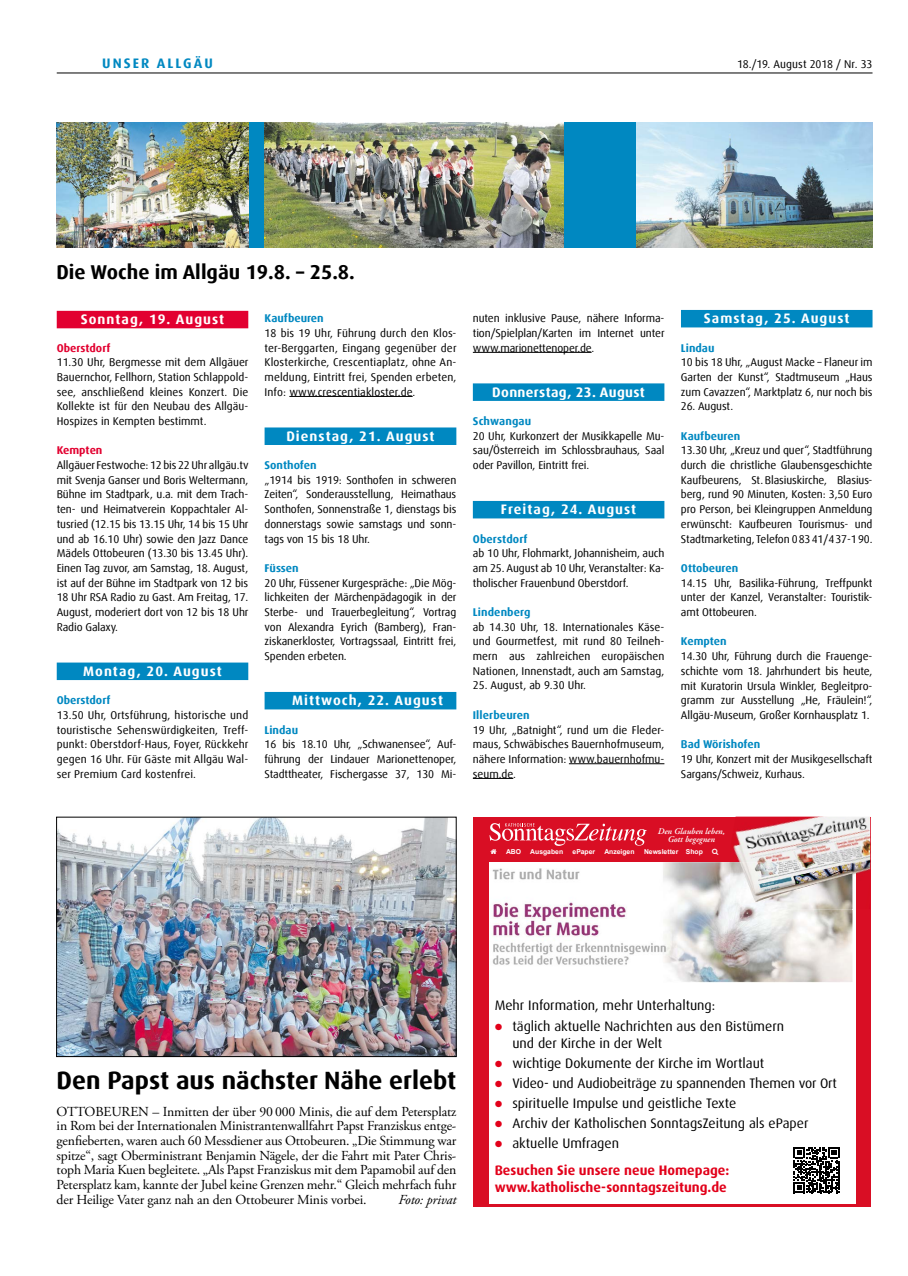
<style>
.page{position:relative;width:908px;height:1276px;background:#fff}
.page>*{position:absolute;margin:0;border:0;box-sizing:border-box;transform-origin:0 0}
.t1{font:700 25px "Dax Offc Pro";color:#000}
.t2{font:700 20px "Dax Offc Pro";color:#000}
.t3{font:13.75px/14.6px "Adobe Garamond Pro";letter-spacing:-.01em;color:#000;text-align:justify}
.t4{font:13.75px/20px "Dax";color:#000}
.t5{font:700 13.75px "Dax Offc Pro";letter-spacing:.075em;color:#fff}
.t6{font:700 13.75px/16.5px "Dax";color:#e2001a}
.t7{font:700 13.75px "Dax Offc Pro";letter-spacing:.025em;color:#fff}
.t8{font:700 13.75px "Dax Offc Pro";letter-spacing:.15em;color:#0088c1}
.t9{font:italic 13.75px "Adobe Garamond Pro";letter-spacing:-.01em;color:#000}
.t10{font:11.25px/14.8px "Dax Offc Pro";letter-spacing:-.01em;color:#000;text-align:justify}
.t11{font:700 11.25px "Dax Offc Pro";color:#0088c1}
.t12{font:700 11.25px "Dax Offc Pro";color:#e20030}
.t13{font:italic 600 8.62px/7.6px "Adobe Garamond Pro";color:#fff;text-align:center}
.t14{font:700 6.75px "Arial";color:#fff}
</style>
<div class="page">
<hr style="left:57px;top:73px;width:815px;height:1px;background:#000">
<div style="left:57px;top:311px;width:191px;height:17px;background:#e20030"></div>
<div style="left:57px;top:662px;width:191px;height:18px;background:#0088c1"></div>
<hr style="left:289px;top:396px;width:123px;height:1px;background:#000">
<div style="left:264px;top:427px;width:192px;height:18px;background:#0088c1"></div>
<div style="left:264px;top:692px;width:192px;height:17px;background:#0088c1"></div>
<hr style="left:472px;top:352px;width:119px;height:1px;background:#000">
<div style="left:472px;top:383px;width:192px;height:18px;background:#0088c1"></div>
<div style="left:472px;top:501px;width:192px;height:17px;background:#0088c1"></div>
<hr style="left:568px;top:763px;width:96px;height:1px;background:#000">
<hr style="left:472px;top:778px;width:41px;height:1px;background:#000">
<div style="left:680px;top:310px;width:192px;height:17px;background:#0088c1"></div>
<div style="left:58px;top:122px;width:813px;height:125px;background:#0088c1"></div>
<img style="left:57px;top:122px;width:191px;height:125px">
<img style="left:265px;top:122px;width:297px;height:125px">
<img style="left:636px;top:122px;width:236px;height:125px">
<div style="left:472px;top:816px;width:397px;height:390px;background:#d90e24"></div>
<div style="left:488px;top:862px;width:366px;height:341px;background:#fff"></div>
<img style="left:492px;top:862px;width:360px;height:121px">
<svg style="left:793px;top:1147px;width:46px;height:46px"></svg>
<img style="left:729px;top:816px;width:140px;height:93px">
<img style="left:729px;top:862px;width:125px;height:47px">
<img style="left:58px;top:819px;width:396px;height:235px">
<svg style="left:489px;top:823px;width:157px;height:23px"></svg>
<p class="t8" style="left:102px;top:54px;width:112px">UNSER ALLGÄU</p>
<p class="t10" style="left:737px;top:56px;width:137px">18./19. August 2018 / Nr. 33</p>
<h2 class="t2" style="left:56px;top:259px;width:300px">Die Woche im Allgäu 19.8. – 25.8.</h2>
<p class="t5" style="left:81px;top:311px;width:145px">Sonntag, 19. August</p>
<p class="t12" style="left:57px;top:340px;width:55px">Oberstdorf</p>
<p class="t10" style="left:57px;top:355px;width:193px">11.30 Uhr, Bergmesse mit dem Allgäuer Bauernchor, Fellhorn, Station Schlappold&shy;see, anschließend kleines Konzert. Die Kollekte ist für den Neubau des Allgäu-Hospizes in Kempten bestimmt.</p>
<p class="t12" style="left:57px;top:443px;width:47px">Kempten</p>
<p class="t10" style="left:57px;top:458px;width:193px">Allgäuer Festwoche: 12 bis 22 Uhr allgäu.tv mit Svenja Ganser und Boris Weltermann, Bühne im Stadtpark, u.a. mit dem Trach&shy;ten- und Heimatverein Koppachtaler Al&shy;tusried (12.15 bis 13.15 Uhr, 14 bis 15 Uhr und ab 16.10 Uhr) sowie den Jazz Dance Mädels Ottobeuren (13.30 bis 13.45 Uhr).<br>Einen Tag zuvor, am Samstag, 18. August, ist auf der Bühne im Stadtpark von 12 bis 18 Uhr RSA Radio zu Gast. Am Freitag, 17.<br>August, moderiert dort von 12 bis 18 Uhr Radio Galaxy.</p>
<p class="t5" style="left:83px;top:662px;width:140px">Montag, 20. August</p>
<p class="t11" style="left:57px;top:693px;width:55px">Oberstdorf</p>
<p class="t10" style="left:57px;top:707px;width:193px">13.50 Uhr, Ortsführung, historische und touristische Sehenswürdigkeiten, Treff&shy;punkt: Oberstdorf-Haus, Foyer, Rückkehr gegen 16 Uhr. Für Gäste mit Allgäu Wal&shy;ser Premium Card kostenfrei.</p>
<p class="t11" style="left:264px;top:311px;width:61px">Kaufbeuren</p>
<p class="t10" style="left:264px;top:326px;width:193px">18 bis 19 Uhr, Führung durch den Klos&shy;ter-Berggarten, Eingang gegenüber der Klosterkirche, Crescentiaplatz, ohne An&shy;meldung, Eintritt frei, Spenden erbeten, Info: www.crescentiakloster.de.</p>
<p class="t5" style="left:286px;top:427px;width:150px">Dienstag, 21. August</p>
<p class="t11" style="left:264px;top:458px;width:54px">Sonthofen</p>
<p class="t10" style="left:264px;top:472px;width:193px">„1914 bis 1919: Sonthofen in schweren Zeiten“, Sonderausstellung, Heimathaus Sonthofen, Sonnenstraße 1, dienstags bis donnerstags sowie samstags und sonn&shy;tags von 15 bis 18 Uhr.</p>
<p class="t11" style="left:264px;top:561px;width:36px">Füssen</p>
<p class="t10" style="left:264px;top:575px;width:193px">20 Uhr, Füssener Kurgespräche: „Die Mög&shy;lichkeiten der Märchenpädagogik in der Sterbe- und Trauerbegleitung“, Vortrag von Alexandra Eyrich (Bamberg), Fran&shy;ziskanerkloster, Vortragssaal, Eintritt frei, Spenden erbeten.</p>
<p class="t5" style="left:292px;top:691px;width:152px">Mittwoch, 22. August</p>
<p class="t11" style="left:264px;top:722px;width:35px">Lindau</p>
<p class="t10" style="left:264px;top:737px;width:193px">16 bis 18.10 Uhr, „Schwanensee“, Auf&shy;führung der Lindauer Marionettenoper, Stadttheater, Fischergasse 37, 130 Mi-</p>
<p class="t10" style="left:472px;top:311px;width:193px">nuten inklusive Pause, nähere Informa&shy;tion/Spielplan/Karten im Internet unter www.marionettenoper.de.</p>
<p class="t7" style="left:492px;top:383px;width:154px">Donnerstag, 23. August</p>
<p class="t11" style="left:472px;top:414px;width:60px">Schwangau</p>
<p class="t10" style="left:472px;top:428px;width:193px">20 Uhr, Kurkonzert der Musikkapelle Mu&shy;sau/Österreich im Schlossbrauhaus, Saal oder Pavillon, Eintritt frei.</p>
<p class="t5" style="left:500px;top:501px;width:137px">Freitag, 24. August</p>
<p class="t11" style="left:472px;top:531px;width:56px">Oberstdorf</p>
<p class="t10" style="left:472px;top:546px;width:193px">ab 10 Uhr, Flohmarkt, Johannisheim, auch am 25. August ab 10 Uhr, Veranstalter: Ka&shy;tholischer Frauenbund Oberstdorf.</p>
<p class="t11" style="left:472px;top:605px;width:59px">Lindenberg</p>
<p class="t10" style="left:472px;top:619px;width:193px">ab 14.30 Uhr, 18. Internationales Käse&shy;und Gourmetfest, mit rund 80 Teilneh&shy;mern aus zahlreichen europäischen Nationen, Innenstadt, auch am Samstag,</p>
<p class="t10" style="left:472px;top:678px;width:114px">25. August, ab 9.30 Uhr.</p>
<p class="t11" style="left:472px;top:707px;width:58px">Illerbeuren</p>
<p class="t10" style="left:472px;top:722px;width:193px">19 Uhr, „Batnight“, rund um die Fleder&shy;maus, Schwäbisches Bauernhofmuseum, nähere Information: www.bauernhofmu&shy;seum.de.</p>
<p class="t5" style="left:703px;top:310px;width:147px">Samstag, 25. August</p>
<p class="t11" style="left:680px;top:340px;width:35px">Lindau</p>
<p class="t10" style="left:680px;top:355px;width:193px">10 bis 18 Uhr, „August Macke – Flaneur im Garten der Kunst“, Stadtmuseum „Haus zum Cavazzen“, Marktplatz 6, nur noch bis</p>
<p class="t10" style="left:680px;top:399px;width:54px">26. August.</p>
<p class="t11" style="left:680px;top:428px;width:61px">Kaufbeuren</p>
<p class="t10" style="left:680px;top:443px;width:193px">13.30 Uhr, „Kreuz und quer“, Stadtführung durch die christliche Glaubensgeschichte Kaufbeurens, St. Blasiuskirche, Blasius&shy;berg, rund 90 Minuten, Kosten: 3,50 Euro pro Person, bei Kleingruppen Anmeldung erwünscht: Kaufbeuren Tourismus- und Stadtmarketing, Telefon 08341/437-190.</p>
<p class="t11" style="left:680px;top:561px;width:59px">Ottobeuren</p>
<p class="t10" style="left:680px;top:575px;width:193px">14.15 Uhr, Basilika-Führung, Treffpunkt unter der Kanzel, Veranstalter: Touristik&shy;amt Ottobeuren.</p>
<p class="t11" style="left:680px;top:634px;width:47px">Kempten</p>
<p class="t10" style="left:680px;top:649px;width:193px">14.30 Uhr, Führung durch die Frauenge&shy;schichte vom 18. Jahrhundert bis heute, mit Kuratorin Ursula Winkler, Begleitpro&shy;gramm zur Ausstellung „He, Fräulein!“, Allgäu-Museum, Großer Kornhausplatz 1.</p>
<p class="t11" style="left:680px;top:737px;width:81px">Bad Wörishofen</p>
<p class="t10" style="left:680px;top:752px;width:193px">19 Uhr, Konzert mit der Musikgesellschaft<br>Sargans/Schweiz, Kurhaus.</p>
<p class="t13" style="left:657px;top:828px;width:69px">Den Glauben leben,<br>Gott begegnen</p>
<p class="t14" style="left:506px;top:846px;width:17px">ABO</p>
<p class="t14" style="left:530px;top:846px;width:34px">Ausgaben</p>
<p class="t14" style="left:572px;top:846px;width:24px">ePaper</p>
<p class="t14" style="left:604px;top:846px;width:32px">Anzeigen</p>
<p class="t14" style="left:643px;top:846px;width:60px">Newsletter Shop</p>
<h1 class="t1" style="left:57px;top:1063px;width:401px">Den Papst aus nächster Nähe erlebt</h1>
<p class="t3" style="left:57px;top:1104px;width:401px">OTTOBEUREN – Inmitten der über 90 000 Minis, die auf dem Petersplatz in Rom bei der Internationalen Ministrantenwallfahrt Papst Franziskus entge&shy;genfieberten, waren auch 60 Messdiener aus Ottobeuren. „Die Stimmung war spitze“, sagt Oberministrant Benjamin Nägele, der die Fahrt mit Pater Chris&shy;toph Maria Kuen begleitete. „Als Papst Franziskus mit dem Papamobil auf den Petersplatz kam, kannte der Jubel keine Grenzen mehr.“ Gleich mehrfach fuhr der Heilige Vater ganz nah an den Ottobeurer Minis vorbei.</p>
<p class="t9" style="left:398px;top:1191px;width:59px">Foto: privat</p>
<p class="t4" style="left:512px;top:994px;width:273px;line-height:21.2px;text-indent:-18px">Mehr Information, mehr Unterhaltung:<br>täglich aktuelle Nachrichten aus den Bistümern</p>
<p class="t4" style="left:512px;top:1033px;width:326px">und der Kirche in der Welt<br>wichtige Dokumente der Kirche im Wortlaut<br>Video- und Audiobeiträge zu spannenden Themen vor Ort spirituelle Impulse und geistliche Texte<br>Archiv der Katholischen SonntagsZeitung als ePaper aktuelle Umfragen</p>
<p class="t6" style="left:494px;top:1162px;width:236px">Besuchen Sie unsere neue Homepage: www.katholische-sonntagszeitung.de</p>
</div>
